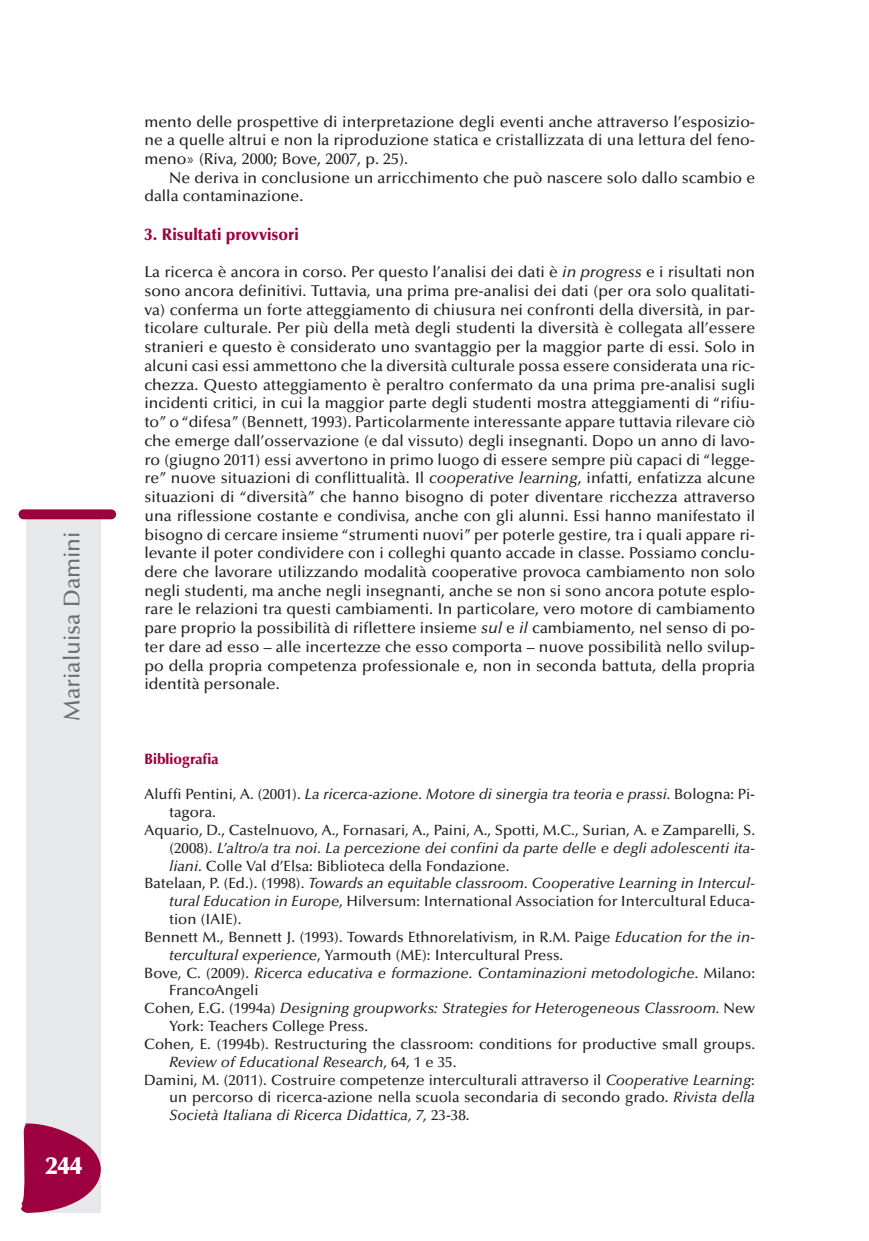
<style>
.page{position:relative;width:869px;height:1241px;background:#fff}
.page>*{position:absolute;margin:0;border:0;box-sizing:border-box;transform-origin:0 0}
.t1{font:900 24.5px "Optima";color:#fff}
.t2{font:500 22.75px "Optima";color:#6c6d70}
.t3{font:900 16.62px "Optima";color:#9d0140;scale:.95 1}
.t4{font:500 15.75px/18.7px "Optima";color:#231f20;text-align:justify}
.t5{font:500 14.88px "Optima";color:#231f20}
.t6{font:italic 500 14.88px "Optima";color:#231f20}
.t7{font:900 14.88px "Optima";color:#9d0140;scale:.95 1}
.s1{font-style:italic}
.s2{font-style:normal}
</style>
<div class="page">
<div style="left:27px;top:517px;width:74px;height:695px;background:#e7e8e9"></div>
<div style="left:19px;top:509px;width:97px;height:10px;background:#9d0140;border-radius:5px"></div>
<svg style="left:21px;top:1122px;width:80px;height:90px"></svg>
<h2 class="t2" style="left:63px;top:720px;width:191px;rotate:-90deg">Marialuisa Damini</h2>
<h1 class="t1" style="left:45px;top:1155px;width:38px">244</h1>
<p class="t4" style="left:144px;top:113px;width:612px">mento delle prospettive di interpretazione degli eventi anche attraverso l’esposizio&shy;ne a quelle altrui e non la riproduzione statica e cristallizzata di una lettura del feno&shy;meno» (Riva, 2000; Bove, 2007, p. 25).</p>
<p class="t4" style="left:144px;top:170px;width:612px;text-indent:25px">Ne deriva in conclusione un arricchimento che può nascere solo dallo scambio e dalla contaminazione.</p>
<p class="t3" style="left:144px;top:227px;width:164px">3. Risultati provvisori</p>
<p class="t4" style="left:144px;top:264px;width:612px">La ricerca è ancora in corso. Per questo l’analisi dei dati è <span class="s1">in progress</span> e i risultati non sono ancora definitivi. Tuttavia, una prima pre-analisi dei dati (per ora solo qualitati&shy;va) conferma un forte atteggiamento di chiusura nei confronti della diversità, in par&shy;ticolare culturale. Per più della metà degli studenti la diversità è collegata all’essere stranieri e questo è considerato uno svantaggio per la maggior parte di essi. Solo in alcuni casi essi ammettono che la diversità culturale possa essere considerata una ric&shy;chezza. Questo atteggiamento è peraltro confermato da una prima pre-analisi sugli incidenti critici, in cui la maggior parte degli studenti mostra atteggiamenti di “rifiu&shy;to”o“difesa” (Bennett, 1993). Particolarmente interessante appare tuttavia rilevare ciò che emerge dall’osservazione (e dal vissuto) degli insegnanti. Dopo un anno di lavo&shy;ro (giugno 2011) essi avvertono in primo luogo di essere sempre più capaci di “legge&shy;re” nuove situazioni di conflittualità. Il <span class="s1">cooperative learning</span>, infatti, enfatizza alcune situazioni di “diversità” che hanno bisogno di poter diventare ricchezza attraverso una riflessione costante e condivisa, anche con gli alunni. Essi hanno manifestato il bisogno di cercare insieme “strumenti nuovi” per poterle gestire, tra i quali appare ri&shy;levante il poter condividere con i colleghi quanto accade in classe. Possiamo conclu&shy;dere che lavorare utilizzando modalità cooperative provoca cambiamento non solo negli studenti, ma anche negli insegnanti, anche se non si sono ancora potute esplo&shy;rare le relazioni tra questi cambiamenti. In particolare, vero motore di cambiamento pare proprio la possibilità di riflettere insieme <span class="s1">sul</span> e <span class="s1">il</span> cambiamento, nel senso di po&shy;ter dare ad esso – alle incertezze che esso comporta – nuove possibilità nello svilup&shy;po della propria competenza professionale e, non in seconda battuta, della propria identità personale.</p>
<p class="t7" style="left:144px;top:752px;width:79px">Bibliografia</p>
<p class="t6" style="left:144px;top:788px;width:612px"><span class="s2">Aluffi Pentini, A. (2001).</span> La ricerca-azione. Motore di sinergia tra teoria e prassi. <span class="s2">Bologna: Pi-</span></p>
<p class="t5" style="left:169px;top:806px;width:48px">tagora.</p>
<p class="t5" style="left:144px;top:824px;width:612px">Aquario, D., Castelnuovo, A., Fornasari, A., Paini, A., Spotti, M.C., Surian, A. e Zamparelli, S.</p>
<p class="t6" style="left:169px;top:841px;width:587px"><span class="s2">(2008).</span> L’altro/a tra noi. La percezione dei confini da parte delle e degli adolescenti ita-</p>
<p class="t5" style="left:169px;top:859px;width:341px"><span class="s1">liani</span>. Colle Val d’Elsa: Biblioteca della Fondazione.</p>
<p class="t6" style="left:144px;top:877px;width:612px"><span class="s2">Batelaan, P. (Ed.). (1998).</span> Towards an equitable classroom. Cooperative Learning in Intercul-</p>
<p class="t5" style="left:169px;top:895px;width:587px"><span class="s1">tural Education in Europe</span>, Hilversum: International Association for Intercultural Educa-</p>
<p class="t5" style="left:169px;top:913px;width:74px">tion (IAIE).</p>
<p class="t5" style="left:144px;top:931px;width:612px">Bennett M., Bennett J. (1993). Towards Ethnorelativism, in R.M. Paige <span class="s1">Education for the in-</span></p>
<p class="t5" style="left:169px;top:948px;width:395px"><span class="s1">tercultural experience</span>, Yarmouth (ME): Intercultural Press.</p>
<p class="t6" style="left:144px;top:966px;width:612px"><span class="s2">Bove, C. (2009).</span> Ricerca educativa e formazione. Contaminazioni metodologiche. <span class="s2">Milano:</span></p>
<p class="t5" style="left:169px;top:984px;width:91px">FrancoAngeli</p>
<p class="t6" style="left:144px;top:1002px;width:612px"><span class="s2">Cohen, E.G. (1994a)</span> Designing groupworks: Strategies for Heterogeneous Classroom. <span class="s2">New</span></p>
<p class="t5" style="left:169px;top:1020px;width:200px">York: Teachers College Press.</p>
<p class="t5" style="left:144px;top:1037px;width:612px">Cohen, E. (1994b). Restructuring the classroom: conditions for productive small groups.</p>
<p class="t6" style="left:169px;top:1055px;width:289px">Review of Educational Research<span class="s2">, 64, 1 e 35.</span></p>
<p class="t5" style="left:144px;top:1073px;width:612px">Damini, M. (2011). Costruire competenze interculturali attraverso il <span class="s1">Cooperative Learning</span>:</p>
<p class="t5" style="left:169px;top:1091px;width:587px">un percorso di ricerca-azione nella scuola secondaria di secondo grado. <span class="s1">Rivista della</span></p>
<p class="t6" style="left:169px;top:1109px;width:302px">Società Italiana di Ricerca Didattica, 7, <span class="s2">23-38.</span></p>
</div>
